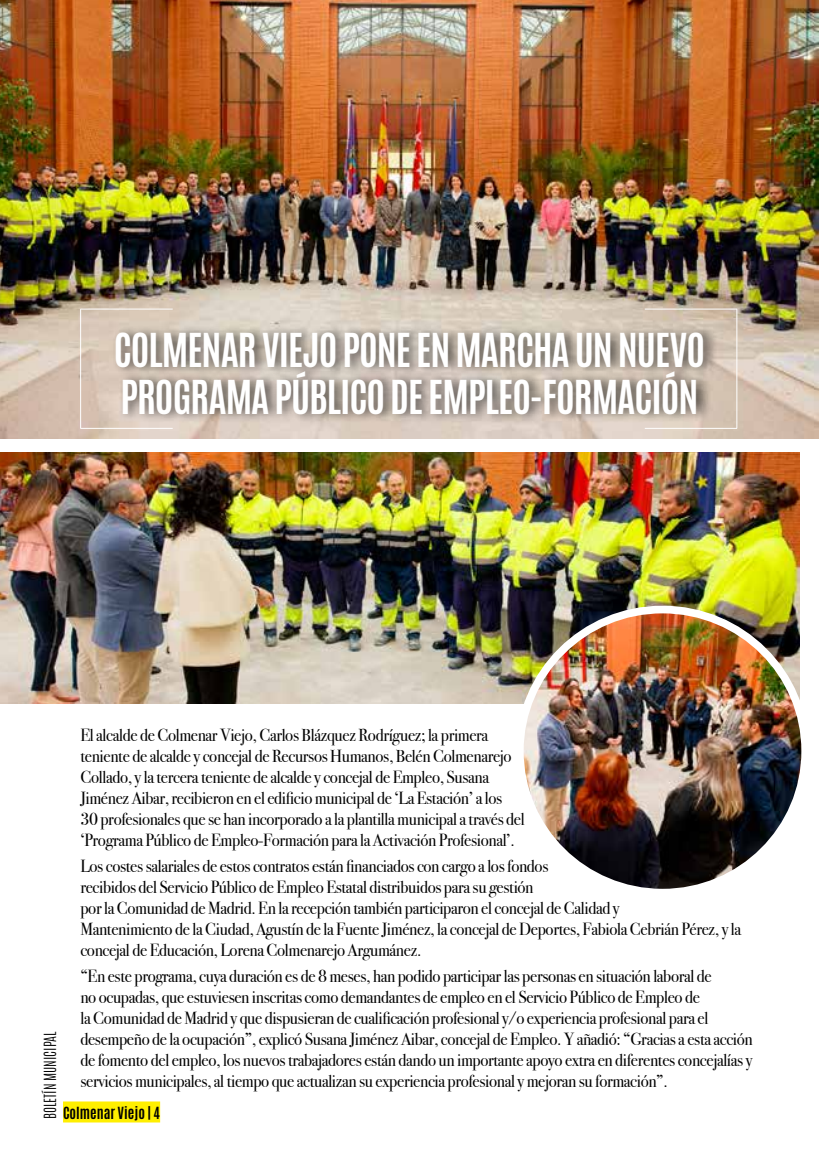
<style>
.page{position:relative;width:819px;height:1166px;background:#fff}
.page>*{position:absolute;margin:0;border:0;box-sizing:border-box;transform-origin:0 0}
.t1{font:700 39.02px/46.9px "Antonio";letter-spacing:-.025em;color:#fff}
.t2{font:17.5px/21px "Bodoni Svty Two ITCTT";letter-spacing:-.02em;color:#000;scale:.96 1}
.t3{font:300 14px "Antonio";color:#000}
.t4{font:700 14px "Antonio";color:#000}
</style>
<div class="page">
<div style="left:63px;top:1101px;width:97px;height:21px;background:#ffef00"></div>
<img style="left:0;top:0;width:819px;height:438px">
<div style="left:111px;top:324px;width:606px;height:99px;background:#000;opacity:.65"></div>
<hr style="left:80px;top:309px;width:93px;height:1px;background:#fff">
<hr style="left:80px;top:428px;width:93px;height:1px;background:#fff">
<hr style="left:80px;top:309px;width:1px;height:119px;background:#fff">
<hr style="left:644px;top:309px;width:93px;height:1px;background:#fff">
<hr style="left:644px;top:428px;width:93px;height:1px;background:#fff">
<hr style="left:736px;top:309px;width:1px;height:119px;background:#fff">
<img style="left:0;top:452px;width:799px;height:251px">
<img style="left:520px;top:609px;width:280px;height:278px">
<div style="left:516px;top:606px;width:293px;height:290px;border:8px solid #fff;border-radius:50%"></div>
<h1 class="t1" style="left:114px;top:328px;width:593px">COLMENAR VIEJO PONE EN MARCHA UN NUEVO<br>PROGRAMA PÚBLICO DE EMPLEO-FORMACIÓN</h1>
<p class="t2" style="left:80px;top:722px;width:464px">El alcalde de Colmenar Viejo, Carlos Blázquez Rodríguez; la primera teniente de alcalde y concejal de Recursos Humanos, Belén Colmenarejo Collado, y la tercera teniente de alcalde y concejal de Empleo, Susana Jiménez Aibar, recibieron en el edificio municipal de ‘La Estación’ a los<br>30 profesionales que se han incorporado a la plantilla municipal a través del ‘Programa Público de Empleo-Formación para la Activación Profesional’.</p>
<p class="t2" style="left:80px;top:853px;width:689px">Los costes salariales de estos contratos están financiados con cargo a los fondos<br>recibidos del Servicio Público de Empleo Estatal distribuidos para su gestión<br>por la Comunidad de Madrid. En la recepción también participaron el concejal de Calidad y<br>Mantenimiento de la Ciudad, Agustín de la Fuente Jiménez, la concejal de Deportes, Fabiola Cebrián Pérez, y la concejal de Educación, Lorena Colmenarejo Argumánez.</p>
<p class="t2" style="left:80px;top:963px;width:702px">“En este programa, cuya duración es de 8 meses, han podido participar las personas en situación laboral de<br>no ocupadas, que estuviesen inscritas como demandantes de empleo en el Servicio Público de Empleo de<br>la Comunidad de Madrid y que dispusieran de cualificación profesional y/o experiencia profesional para el desempeño de la ocupación”, explicó Susana Jiménez Aibar, concejal de Empleo. Y añadió: “Gracias a esta acción de fomento del empleo, los nuevos trabajadores están dando un importante apoyo extra en diferentes concejalías y servicios municipales, al tiempo que actualizan su experiencia profesional y mejoran su formación”.</p>
<p class="t3" style="left:40px;top:1119px;width:89px;rotate:-90deg">BOLETÍN MUNICIPAL</p>
<p class="t4" style="left:63px;top:1102px;width:99px">Colmenar Viejo | 4</p>
</div>
